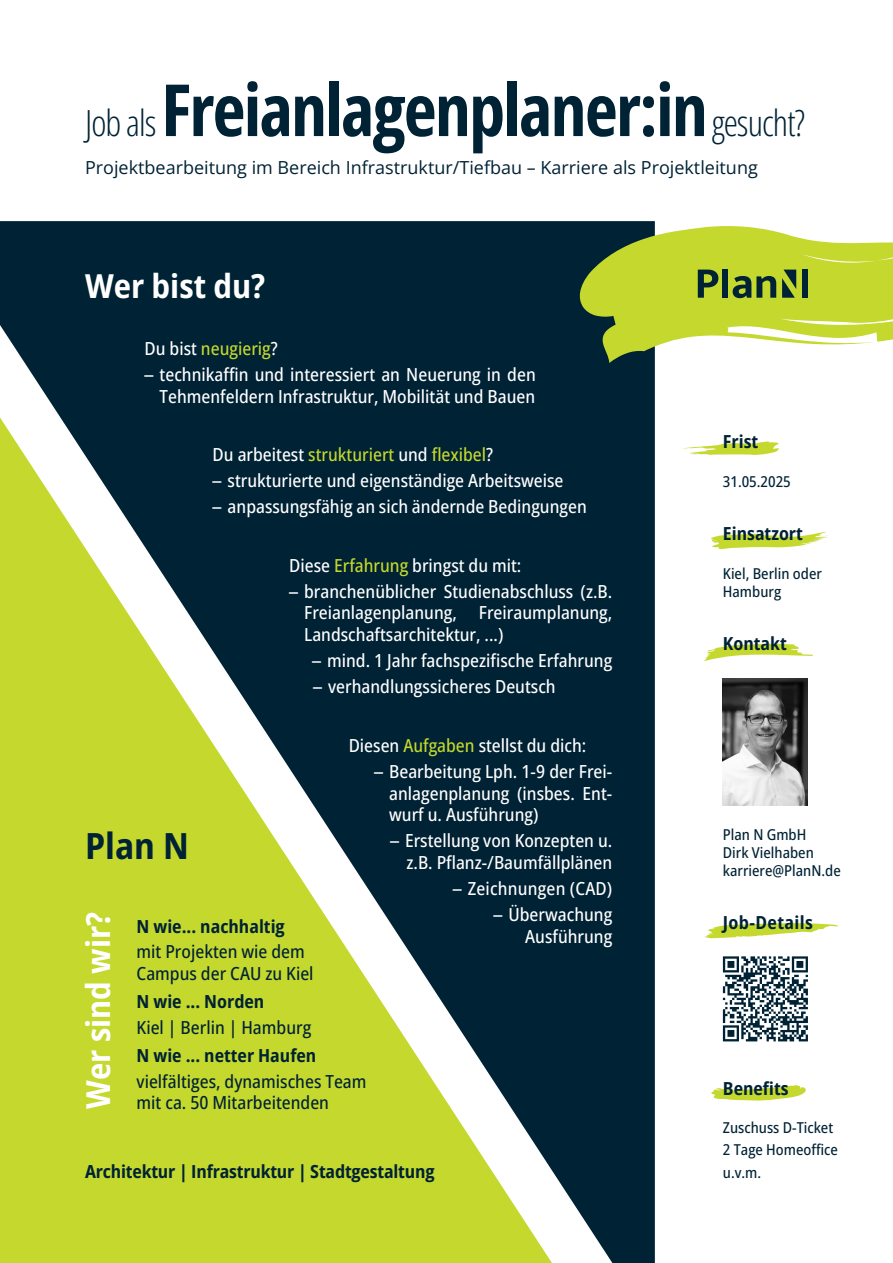
<style>
.page{position:relative;width:893px;height:1263px;background:#fff}
.page>*{position:absolute;margin:0;border:0;box-sizing:border-box;transform-origin:0 0}
.t1{font:700 72px "Open Sans Condensed";letter-spacing:-.025em;color:#002235}
.t2{font:700 semi-condensed 36px "Open Sans";color:#002235}
.t3{font:700 semi-condensed 33px "Open Sans";color:#fff}
.t4{font:500 semi-condensed 18px/21.6px "Open Sans";color:#fff;text-align:right}
.t5{font:700 semi-condensed 18px "Open Sans";color:#002235}
.t6{font:500 semi-condensed 18px/21.6px "Open Sans";color:#002235}
.t7{font:18px "Open Sans";color:#002235}
.t8{font:500 semi-condensed 18px "Open Sans";color:#c4d82d}
.t9{font:700 semi-condensed 18px "Open Sans";letter-spacing:.02em;color:#002235}
.t10{font:500 semi-condensed 15px/18px "Open Sans";color:#002235}
.s1{font-weight:300;font-size:36px}
.s2{color:#fff}
.s3{font-family:"Helvetica Neue LT Std";font-weight:400;font-stretch:normal}
.s4{color:#c4d82d}
</style>
<div class="page">
<svg style="left:711px;top:1085px;width:95px;height:16px"></svg>
<svg style="left:711px;top:532px;width:117px;height:17px"></svg>
<svg style="left:683px;top:441px;width:96px;height:14px"></svg>
<div style="left:0;top:221px;width:655px;height:1042px;background:#002235"></div>
<svg style="left:0;top:417px;width:552px;height:846px;background:#7c9445"></svg>
<svg style="left:704px;top:923px;width:135px;height:15px"></svg>
<svg style="left:704px;top:643px;width:109px;height:18px"></svg>
<svg style="left:579px;top:226px;width:314px;height:137px"></svg>
<img style="left:723px;top:678px;width:85px;height:128px">
<svg style="left:723px;top:956px;width:85px;height:85px"></svg>
<p class="t1" style="left:85px;top:58px;width:721px"><span class="s1">Job als</span> Freianlagenplaner:in <span class="s1">gesucht?</span></p>
<p class="t7" style="left:85px;top:155px;width:674px">Projektbearbeitung im Bereich Infrastruktur/Tiefbau – Karriere als Projektleitung</p>
<p class="t3" style="left:85px;top:262px;width:182px">Wer bist du?</p>
<p class="t8" style="left:145px;top:336px;width:135px"><span class="s2">Du bist</span> neugierig<span class="s2">?</span></p>
<p class="t4" style="left:145px;top:363px;width:393px"><span class="s3">–</span> technikaffin und interessiert an Neuerung in den<br>Tehmenfeldern Infrastruktur, Mobilität und Bauen</p>
<p class="t8" style="left:213px;top:442px;width:282px"><span class="s2">Du arbeitest</span> strukturiert <span class="s2">und</span> flexibel<span class="s2">?</span></p>
<p class="t4" style="left:213px;top:469px;width:352px"><span class="s3">–</span> strukturierte und eigenständige Arbeitsweise</p>
<p class="t4" style="left:213px;top:495px;width:376px"><span class="s3">–</span> anpassungsfähig an sich ändernde Bedingungen</p>
<p class="t4" style="left:289px;top:554px;width:234px">Diese <span class="s4">Erfahrung</span> bringst du mit:</p>
<p class="t4" style="left:304px;top:580px;width:310px;text-align:justify;text-indent:-15px"><span class="s3">–</span> branchenüblicher Studienabschluss (z.B.<br>Freianlagenplanung, Freiraumplanung, Landschaftsarchitektur, ...)</p>
<p class="t4" style="left:312px;top:649px;width:302px"><span class="s3">–</span> mind. 1 Jahr fachspezifische Erfahrung</p>
<p class="t4" style="left:313px;top:675px;width:244px"><span class="s3">–</span> verhandlungssicheres Deutsch</p>
<p class="t4" style="left:349px;top:734px;width:239px">Diesen <span class="s4">Aufgaben</span> stellst du dich:</p>
<p class="t4" style="left:389px;top:760px;width:225px;text-align:justify;text-indent:-15px"><span class="s3">–</span> Bearbeitung Lph. 1-9 der Frei&shy;anlagenplanung (insbes. Ent&shy;wurf u. Ausführung)</p>
<p class="t4" style="left:390px;top:830px;width:224px"><span class="s3">–</span> Erstellung von Konzepten u. z.B. Pflanz-/Baumfällplänen</p>
<p class="t4" style="left:453px;top:877px;width:161px"><span class="s3">–</span> Zeichnungen (CAD)</p>
<p class="t4" style="left:493px;top:903px;width:120px"><span class="s3">–</span> Überwachung<br>Ausführung</p>
<p class="t2" style="left:85px;top:820px;width:105px">Plan N</p>
<p class="t3" style="left:74px;top:1109px;width:198px;rotate:-90deg">Wer sind wir?</p>
<p class="t5" style="left:137px;top:913px;width:150px">N wie... nachhaltig</p>
<p class="t6" style="left:137px;top:940px;width:179px">mit Projekten wie dem<br>Campus der CAU zu Kiel</p>
<p class="t5" style="left:137px;top:989px;width:129px">N wie ... Norden</p>
<p class="t6" style="left:137px;top:1016px;width:176px">Kiel | Berlin | Hamburg</p>
<p class="t5" style="left:137px;top:1043px;width:181px">N wie ... netter Haufen</p>
<p class="t6" style="left:137px;top:1070px;width:231px">vielfältiges, dynamisches Team mit ca. 50 Mitarbeitenden</p>
<p class="t5" style="left:85px;top:1158px;width:351px">Architektur | Infrastruktur | Stadtgestaltung</p>
<p class="t5" style="left:723px;top:429px;width:37px">Frist</p>
<p class="t10" style="left:723px;top:472px;width:69px">31.05.2025</p>
<p class="t5" style="left:723px;top:520px;width:82px">Einsatzort</p>
<p class="t10" style="left:723px;top:564px;width:101px">Kiel, Berlin oder<br>Hamburg</p>
<p class="t5" style="left:723px;top:631px;width:65px">Kontakt</p>
<p class="t10" style="left:723px;top:825px;width:85px">Plan N GmbH</p>
<p class="t10" style="left:723px;top:843px;width:93px">Dirk Vielhaben</p>
<p class="t10" style="left:723px;top:861px;width:119px">karriere@PlanN.de</p>
<p class="t9" style="left:723px;top:909px;width:91px">Job-Details</p>
<p class="t5" style="left:723px;top:1075px;width:67px">Benefits</p>
<p class="t10" style="left:723px;top:1118px;width:112px">Zuschuss D-Ticket</p>
<p class="t10" style="left:723px;top:1140px;width:117px">2 Tage Homeoffice</p>
<p class="t10" style="left:723px;top:1163px;width:40px">u.v.m.</p>
</div>
